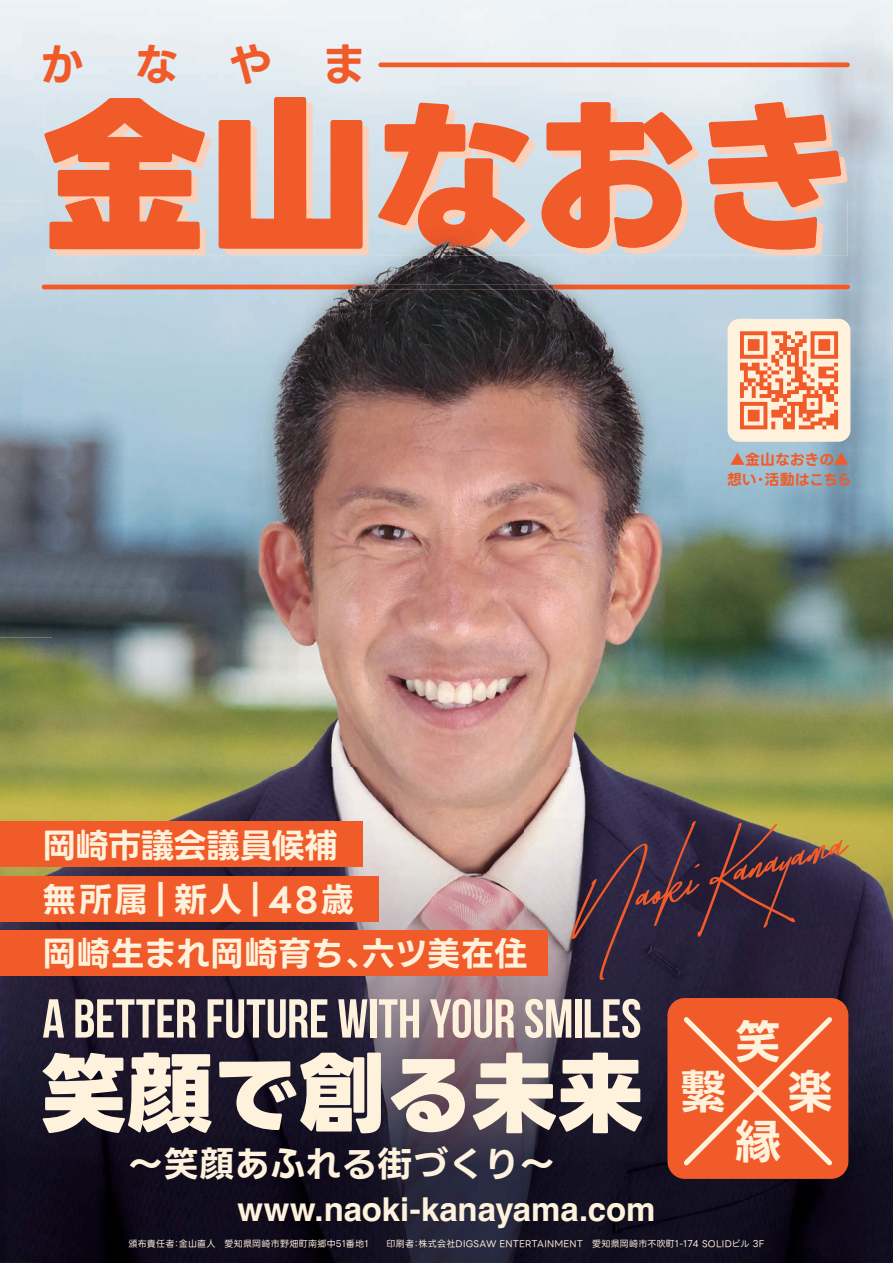
<style>
.page{position:relative;width:893px;height:1263px;background:#fff}
.page>*{position:absolute;margin:0;border:0;box-sizing:border-box;transform-origin:0 0}
.t1{font:800 166.35px "LINE Seed JP OTF";letter-spacing:-.03em;color:#f15a29}
.t2{font:italic 86.4px "Takenby Vultures Demo";color:#f15a29}
.t3{font:800 85.8px "LINE Seed JP OTF";color:#fef2dc}
.t4{font:54.75px "Bebas Neue";letter-spacing:-.005em;color:#fef2dc}
.t5{font:700 46.95px "LINE Seed JP OTF";color:#fef2dc}
.t6{font:700 44.55px "LINE Seed JP OTF";color:#f15a29}
.t7{font:700 35.4px "LINE Seed JP OTF";color:#fef2dc}
.t8{font:700 33.75px "LINE Seed JP OTF";letter-spacing:-.02em;color:#fef2dc}
.t9{font:700 33px "Helvetica";letter-spacing:-.005em;color:#fef2dc}
.t10{font:700 14.85px/20.1px "LINE Seed JP OTF";letter-spacing:-.01em;color:#f15a29}
.t11{font:9px "LINE Seed JP OTF";letter-spacing:.025em;color:#fef2dc}
.s1{font-family:"Koz Go Pr 6 N";font-weight:400}
</style>
<div class="page">
<img style="left:0;top:0;width:893px;height:106px">
<div style="left:44px;top:97px;width:797px;height:52px;background:#d9e5ed"></div>
<hr style="left:381px;top:63px;width:466px;height:4px;background:#f15a29">
<img style="left:0;top:637px;width:315px;height:130px">
<img style="left:315px;top:637px;width:578px;height:130px">
<img style="left:0;top:200px;width:52px;height:437px">
<img style="left:841px;top:200px;width:52px;height:437px">
<img style="left:52px;top:256px;width:789px;height:381px">
<img style="left:51px;top:200px;width:796px;height:56px">
<img style="left:51px;top:200px;width:790px;height:49px">
<img style="left:42px;top:285px;width:808px;height:4px;border-radius:2px">
<div style="left:728px;top:319px;width:122px;height:123px;background:#fef2dc;border-radius:12px"></div>
<svg style="left:740px;top:331px;width:98px;height:98px"></svg>
<img style="left:0;top:767px;width:893px;height:496px">
<div style="left:667px;top:998px;width:181px;height:181px;background:#f15a29;border-radius:17px"></div>
<svg style="left:683px;top:1017px;width:149px;height:149px"></svg>
<div style="left:0;top:822px;width:363px;height:45px;background:#f15a29"></div>
<div style="left:0;top:876px;width:378px;height:45px;background:#f15a29"></div>
<div style="left:0;top:930px;width:548px;height:46px;background:#f15a29"></div>
<h3 class="t6" style="left:41px;top:40px;width:327px">かなやま</h3>
<h1 class="t1" style="left:41px;top:84px;width:815px">金山なおき</h1>
<h3 class="t10" style="left:727px;top:449px;width:126px"><span class="s1">▲</span>金山なおきの<span class="s1">▲</span>想い・活動はこちら</h3>
<h3 class="t8" style="left:43px;top:826px;width:297px">岡崎市議会議員候補</h3>
<h3 class="t8" style="left:43px;top:880px;width:313px">無所属｜新人｜48歳</h3>
<h3 class="t8" style="left:43px;top:934px;width:487px">岡崎生まれ岡崎育ち、六ツ美在住</h3>
<h2 class="t2" style="left:560px;top:853px;width:278px;rotate:-14deg">Naoki Kanayama</h2>
<h3 class="t4" style="left:42px;top:989px;width:601px">A BETTER FUTURE WITH YOUR SMILES</h3>
<h3 class="t3" style="left:41px;top:1046px;width:604px">笑顔で創る未来</h3>
<h3 class="t7" style="left:128px;top:1144px;width:429px">～笑顔あふれる街づくり～</h3>
<h3 class="t9" style="left:237px;top:1189px;width:420px">www.naoki-kanayama.com</h3>
<h3 class="t5" style="left:680px;top:1065px;width:48px">繫</h3>
<h3 class="t5" style="left:734px;top:1015px;width:48px">笑</h3>
<h3 class="t5" style="left:734px;top:1116px;width:48px">縁</h3>
<p class="t11" style="left:129px;top:1237px;width:637px">頒布責任者：金山直人　愛知県岡崎市野畑町南郷中51番地1　　印刷者：株式会社DIGSAW ENTERTAINMENT　愛知県岡崎市不吹町1-174 SOLIDビル 3F</p>
<h3 class="t5" style="left:787px;top:1065px;width:48px">楽</h3>
</div>
